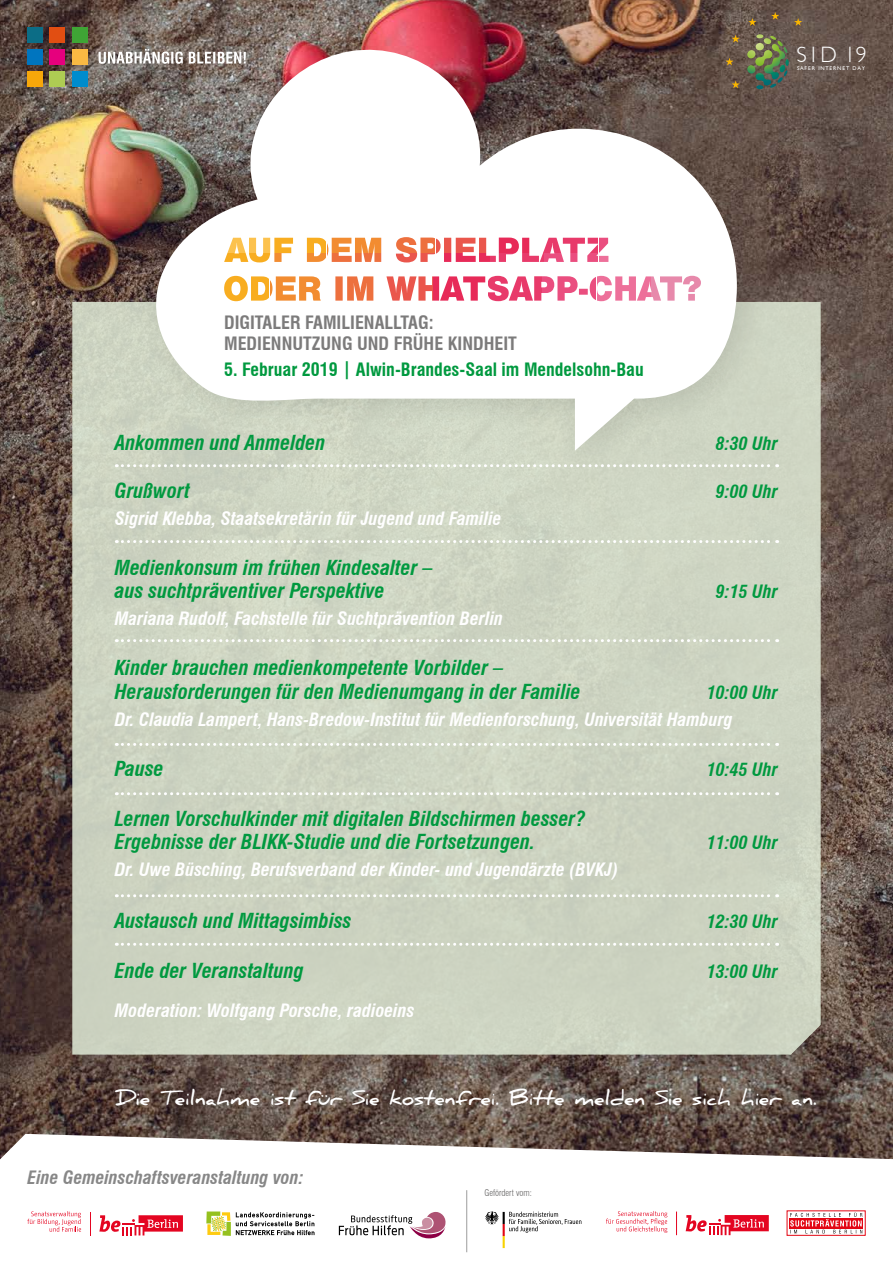
<style>
.page{position:relative;width:893px;height:1263px;background:#fff}
.page>*{position:absolute;margin:0;border:0;box-sizing:border-box;transform-origin:0 0}
.t1{font:300 22.2px "Gill Sans";color:#fff}
.t2{font:italic 700 condensed 20.25px/23.2px "Swiss 721 BT";color:#00993f}
.t3{font:700 19.5px "Daniel";letter-spacing:.005em;color:#fff}
.t4{font:italic 700 condensed 18px "Swiss 721 BT";color:#fff}
.t5{font:italic 700 condensed 18px "Swiss 721 BT";color:#00993f}
.t6{font:700 condensed 18px/21px "Swiss 721 BT";color:#7c7b7b}
.t7{font:700 condensed 18px "Swiss 721 BT";color:#00993f}
.t8{font:italic 700 condensed 18px "Swiss 721 BT";color:#878787}
.t9{font:300 condensed 6.75px "Linotype Univers";letter-spacing:.005em;color:#9d9d9c}
.t10{font:5.4px "Gill Sans";letter-spacing:.155em;color:#fff}
</style>
<div class="page">
<img style="left:0;top:0;width:893px;height:1134px">
<svg style="left:0;top:1134px;width:893px;height:102px"></svg>
<div style="left:72px;top:302px;width:749px;height:752px;background:#cdd4c2"></div>
<div style="left:137px;top:31px;width:633px;height:449px;background:#000;opacity:.1"></div>
<svg style="left:146px;top:41px;width:591px;height:410px"></svg>
<svg style="left:224px;top:276px;width:45px;height:25px"></svg>
<svg style="left:270px;top:276px;width:54px;height:25px"></svg>
<svg style="left:324px;top:276px;width:54px;height:25px"></svg>
<svg style="left:379px;top:276px;width:53px;height:25px"></svg>
<svg style="left:433px;top:276px;width:54px;height:25px"></svg>
<svg style="left:488px;top:276px;width:53px;height:25px"></svg>
<svg style="left:542px;top:276px;width:54px;height:25px"></svg>
<svg style="left:597px;top:276px;width:53px;height:25px"></svg>
<svg style="left:651px;top:276px;width:50px;height:25px"></svg>
<svg style="left:307px;top:237px;width:19px;height:16px"></svg>
<svg style="left:327px;top:237px;width:53px;height:16px"></svg>
<svg style="left:381px;top:237px;width:54px;height:16px"></svg>
<svg style="left:436px;top:237px;width:53px;height:16px"></svg>
<svg style="left:490px;top:237px;width:54px;height:16px"></svg>
<svg style="left:545px;top:237px;width:53px;height:16px"></svg>
<svg style="left:599px;top:237px;width:9px;height:16px"></svg>
<svg style="left:307px;top:253px;width:19px;height:9px"></svg>
<svg style="left:327px;top:253px;width:53px;height:9px"></svg>
<svg style="left:381px;top:253px;width:54px;height:9px"></svg>
<svg style="left:436px;top:253px;width:53px;height:9px"></svg>
<svg style="left:490px;top:253px;width:54px;height:9px"></svg>
<svg style="left:545px;top:253px;width:53px;height:9px"></svg>
<svg style="left:599px;top:253px;width:9px;height:9px"></svg>
<svg style="left:206px;top:1211px;width:108px;height:25px"></svg>
<svg style="left:789px;top:1213px;width:74px;height:20px"></svg>
<div style="left:789px;top:1218px;width:74px;height:10px;background:#e30613"></div>
<svg style="left:790px;top:1212px;width:72px;height:21px"></svg>
<div style="left:320px;top:1186px;width:279px;height:77px;background:#fff"></div>
<svg style="left:485px;top:1211px;width:96px;height:37px"></svg>
<hr style="left:466px;top:1190px;width:1px;height:62px;background:#9d9d9c">
<svg style="left:339px;top:1212px;width:106px;height:26px"></svg>
<div style="left:478px;top:1181px;width:95px;height:22px;background:#fff"></div>
<svg style="left:686px;top:1215px;width:83px;height:20px"></svg>
<svg style="left:676px;top:1211px;width:1px;height:24px"></svg>
<svg style="left:606px;top:1211px;width:61px;height:22px"></svg>
<svg style="left:99px;top:1215px;width:84px;height:20px"></svg>
<svg style="left:90px;top:1212px;width:1px;height:23px"></svg>
<svg style="left:27px;top:1211px;width:54px;height:21px"></svg>
<svg style="left:116px;top:464px;width:662px;height:3px"></svg>
<svg style="left:116px;top:540px;width:662px;height:3px"></svg>
<svg style="left:116px;top:639px;width:662px;height:3px"></svg>
<svg style="left:116px;top:792px;width:662px;height:3px"></svg>
<svg style="left:116px;top:743px;width:662px;height:3px"></svg>
<svg style="left:116px;top:894px;width:662px;height:3px"></svg>
<svg style="left:116px;top:943px;width:662px;height:3px"></svg>
<svg style="left:747px;top:34px;width:42px;height:46px;background:#677851"></svg>
<svg style="left:771px;top:12px;width:8px;height:8px"></svg>
<svg style="left:732px;top:35px;width:8px;height:8px"></svg>
<svg style="left:725px;top:58px;width:9px;height:7px"></svg>
<svg style="left:732px;top:80px;width:8px;height:8px"></svg>
<svg style="left:794px;top:18px;width:8px;height:8px"></svg>
<svg style="left:748px;top:18px;width:8px;height:8px"></svg>
<svg style="left:99px;top:49px;width:147px;height:15px"></svg>
<div style="left:28px;top:28px;width:15px;height:15px;background:#0c6d86"></div>
<div style="left:28px;top:50px;width:15px;height:15px;background:#0075bf"></div>
<div style="left:28px;top:71px;width:15px;height:16px;background:#f7a70a"></div>
<div style="left:72px;top:28px;width:15px;height:15px;background:#3fa535"></div>
<div style="left:50px;top:50px;width:15px;height:15px;background:#e6007d"></div>
<div style="left:50px;top:28px;width:15px;height:15px;background:#e14e12"></div>
<div style="left:72px;top:50px;width:15px;height:15px;background:#fab943"></div>
<div style="left:50px;top:71px;width:15px;height:16px;background:#aecc53"></div>
<div style="left:72px;top:71px;width:15px;height:16px;background:#008ccd"></div>
<p class="t1" style="left:796px;top:37px;width:72px">SID 19</p>
<p class="t10" style="left:797px;top:65px;width:70px">SAFER INTERNET DAY</p>
<p class="t6" style="left:224px;top:312px;width:294px">DIGITALER FAMILIENALLTAG:<br>MEDIENNUTZUNG UND FRÜHE KINDHEIT</p>
<p class="t7" style="left:224px;top:359px;width:421px">5. Februar 2019 | Alwin-Brandes-Saal im Mendelsohn-Bau</p>
<p class="t2" style="left:115px;top:431px;width:212px">Ankommen und Anmelden</p>
<p class="t5" style="left:716px;top:433px;width:64px">8:30 Uhr</p>
<p class="t2" style="left:115px;top:479px;width:77px">Grußwort</p>
<p class="t5" style="left:716px;top:480px;width:64px">9:00 Uhr</p>
<p class="t4" style="left:115px;top:508px;width:388px">Sigrid Klebba, Staatsekretärin für Jugend und Familie</p>
<p class="t2" style="left:115px;top:556px;width:320px">Medienkonsum im frühen Kindesalter – aus suchtpräventiver Perspektive</p>
<p class="t5" style="left:716px;top:581px;width:64px">9:15 Uhr</p>
<p class="t4" style="left:115px;top:608px;width:390px">Mariana Rudolf, Fachstelle für Suchtprävention Berlin</p>
<p class="t2" style="left:115px;top:656px;width:467px">Kinder brauchen medienkompetente Vorbilder –<br>Herausforderungen für den Medienumgang in der Familie</p>
<p class="t5" style="left:707px;top:681px;width:73px">10:00 Uhr</p>
<p class="t4" style="left:115px;top:708px;width:619px">Dr. Claudia Lampert, Hans-Bredow-Institut für Medienforschung, Universität Hamburg</p>
<p class="t2" style="left:115px;top:757px;width:50px">Pause</p>
<p class="t5" style="left:707px;top:758px;width:73px">10:45 Uhr</p>
<p class="t2" style="left:115px;top:807px;width:472px">Lernen Vorschulkinder mit digitalen Bildschirmen besser?<br>Ergebnisse der BLIKK-Studie und die Fortsetzungen.</p>
<p class="t5" style="left:707px;top:832px;width:73px">11:00 Uhr</p>
<p class="t4" style="left:115px;top:859px;width:505px">Dr. Uwe Büsching, Berufsverband der Kinder- und Jugendärzte (BVKJ)</p>
<p class="t2" style="left:115px;top:909px;width:239px">Austausch und Mittagsimbiss</p>
<p class="t5" style="left:707px;top:911px;width:73px">12:30 Uhr</p>
<p class="t2" style="left:115px;top:959px;width:191px">Ende der Veranstaltung</p>
<p class="t5" style="left:707px;top:961px;width:73px">13:00 Uhr</p>
<p class="t4" style="left:115px;top:1000px;width:301px">Moderation: Wolfgang Porsche, radioeins</p>
<p class="t3" style="left:115px;top:1087px;width:703px">Die Teilnahme ist für Sie kostenfrei. Bitte melden Sie sich hier an.</p>
<p class="t8" style="left:28px;top:1167px;width:277px">Eine Gemeinschaftsveranstaltung von:</p>
<p class="t9" style="left:484px;top:1188px;width:38px">Gefördert vom:</p>
</div>
